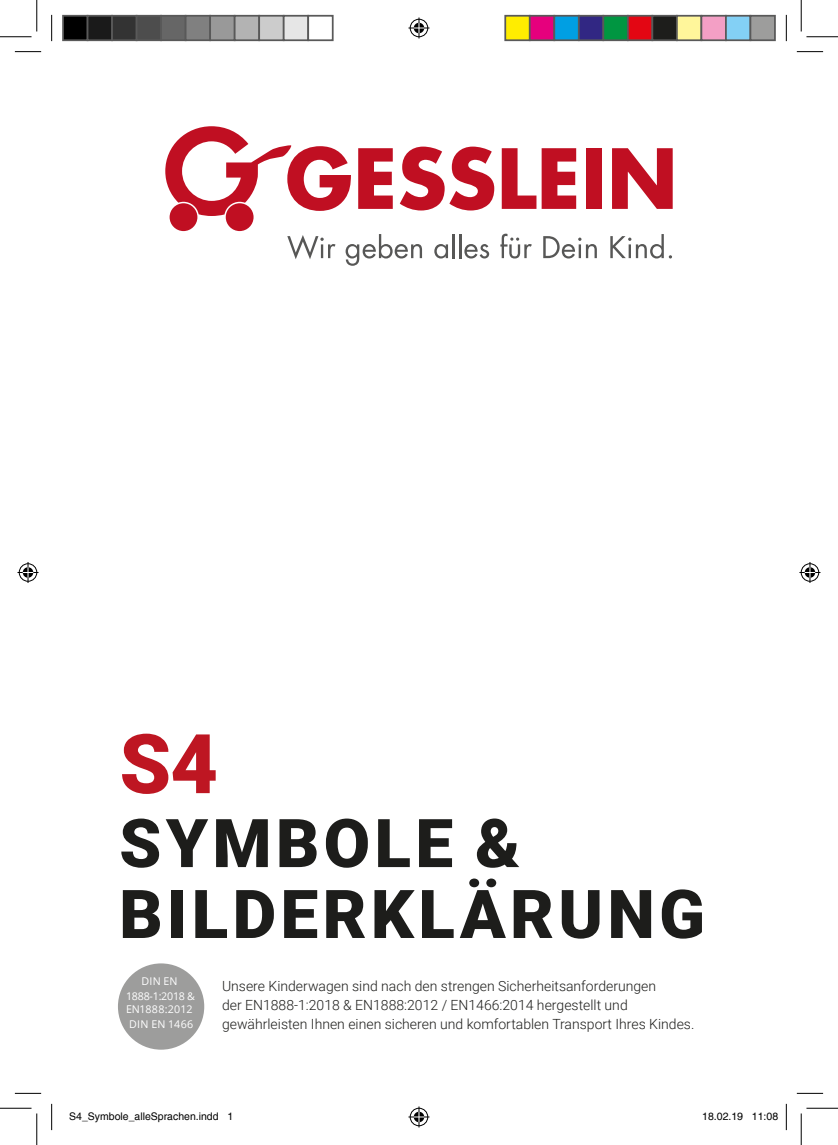
<style>
.page{position:relative;width:838px;height:1145px;background:#fff}
.page>*{position:absolute;margin:0;border:0;box-sizing:border-box;transform-origin:0 0}
.t1{font:900 82.6px "Roboto";color:#be1622}
.t2{font:900 67.38px/70.9px "Roboto";letter-spacing:.065em;color:#1d1d1b}
.t3{font:300 14px/19.2px "Roboto";color:#1e1e1c}
.t4{font:10.67px/15.6px "Open Sans";letter-spacing:.01em;color:#fff}
.t5{font:10.67px/15.4px "Open Sans";letter-spacing:-.02em;color:#fff;text-align:center}
.t6{font:10.5px "Helvetica";color:#000}
</style>
<div class="page">
<div style="left:118px;top:963px;width:86px;height:87px;background:#9d9d9c;border-radius:50%"></div>
<svg style="left:358px;top:148px;width:35px;height:61px"></svg>
<svg style="left:400px;top:147px;width:94px;height:64px"></svg>
<svg style="left:501px;top:148px;width:75px;height:61px"></svg>
<div style="left:586px;top:148px;width:15px;height:61px;background:#c00f22"></div>
<svg style="left:612px;top:148px;width:60px;height:61px"></svg>
<svg style="left:165px;top:126px;width:186px;height:90px"></svg>
<div style="left:169px;top:203px;width:28px;height:28px;background:#c00f22;border-radius:50%"></div>
<div style="left:226px;top:203px;width:27px;height:28px;background:#c00f22;border-radius:50%"></div>
<svg style="left:287px;top:235px;width:48px;height:24px"></svg>
<svg style="left:345px;top:234px;width:77px;height:32px"></svg>
<svg style="left:434px;top:244px;width:14px;height:15px"></svg>
<hr style="left:452px;top:234px;width:2px;height:24px;background:#575756">
<hr style="left:459px;top:234px;width:2px;height:24px;background:#575756">
<svg style="left:464px;top:244px;width:25px;height:15px"></svg>
<svg style="left:500px;top:234px;width:32px;height:25px"></svg>
<svg style="left:543px;top:236px;width:53px;height:23px"></svg>
<svg style="left:610px;top:234px;width:62px;height:25px"></svg>
<svg style="left:15px;top:51px;width:26px;height:1px"></svg>
<svg style="left:796px;top:51px;width:27px;height:1px"></svg>
<svg style="left:15px;top:1093px;width:26px;height:1px"></svg>
<svg style="left:796px;top:1093px;width:27px;height:1px"></svg>
<svg style="left:51px;top:15px;width:1px;height:26px"></svg>
<svg style="left:51px;top:1104px;width:1px;height:26px"></svg>
<svg style="left:786px;top:15px;width:1px;height:26px"></svg>
<svg style="left:786px;top:1104px;width:1px;height:26px"></svg>
<hr style="left:0;top:36px;width:32px;height:1px;background:#000">
<hr style="left:806px;top:36px;width:31px;height:1px;background:#000">
<hr style="left:0;top:1108px;width:32px;height:1px;background:#000">
<hr style="left:806px;top:1108px;width:31px;height:1px;background:#000">
<hr style="left:36px;top:0;width:1px;height:31px;background:#000">
<hr style="left:36px;top:1113px;width:1px;height:32px;background:#000">
<hr style="left:800px;top:0;width:1px;height:31px;background:#000">
<hr style="left:800px;top:1113px;width:1px;height:32px;background:#000">
<svg style="left:408px;top:18px;width:21px;height:21px"></svg>
<svg style="left:408px;top:1106px;width:21px;height:21px"></svg>
<svg style="left:18px;top:562px;width:21px;height:21px"></svg>
<svg style="left:799px;top:562px;width:21px;height:21px"></svg>
<div style="left:63px;top:16px;width:25px;height:24px;background:#000"></div>
<div style="left:62px;top:15px;width:26px;height:26px;border:2px solid #595959"></div>
<div style="left:88px;top:16px;width:24px;height:24px;background:#1a1a1a"></div>
<div style="left:87px;top:15px;width:26px;height:26px;border:2px solid #595959"></div>
<div style="left:112px;top:16px;width:25px;height:24px;background:#333"></div>
<div style="left:111px;top:15px;width:26px;height:26px;border:2px solid #595959"></div>
<div style="left:137px;top:16px;width:24px;height:24px;background:#4d4d4d"></div>
<div style="left:136px;top:15px;width:26px;height:26px;border:2px solid #595959"></div>
<div style="left:161px;top:16px;width:25px;height:24px;background:#666"></div>
<div style="left:160px;top:15px;width:26px;height:26px;border:2px solid #595959"></div>
<div style="left:186px;top:16px;width:24px;height:24px;background:#808080"></div>
<div style="left:185px;top:15px;width:26px;height:26px;border:2px solid #595959"></div>
<div style="left:210px;top:16px;width:25px;height:24px;background:#999"></div>
<div style="left:209px;top:15px;width:26px;height:26px;border:2px solid #595959"></div>
<div style="left:235px;top:16px;width:24px;height:24px;background:#b3b3b3"></div>
<div style="left:234px;top:15px;width:26px;height:26px;border:2px solid #595959"></div>
<div style="left:259px;top:16px;width:25px;height:24px;background:#ccc"></div>
<div style="left:258px;top:15px;width:26px;height:26px;border:2px solid #595959"></div>
<div style="left:284px;top:16px;width:24px;height:24px;background:#e6e6e6"></div>
<div style="left:283px;top:15px;width:26px;height:26px;border:2px solid #595959"></div>
<div style="left:307px;top:15px;width:26px;height:26px;border:2px solid #595959"></div>
<div style="left:505px;top:16px;width:24px;height:24px;background:#ffed00"></div>
<div style="left:504px;top:15px;width:26px;height:26px;border:2px solid #595959"></div>
<div style="left:529px;top:16px;width:25px;height:24px;background:#e6007d"></div>
<div style="left:529px;top:15px;width:26px;height:26px;border:2px solid #595959"></div>
<div style="left:554px;top:16px;width:24px;height:24px;background:#009fe3"></div>
<div style="left:553px;top:15px;width:26px;height:26px;border:2px solid #595959"></div>
<div style="left:578px;top:16px;width:25px;height:24px;background:#312783"></div>
<div style="left:578px;top:15px;width:26px;height:26px;border:2px solid #595959"></div>
<div style="left:603px;top:16px;width:24px;height:24px;background:#009641"></div>
<div style="left:602px;top:15px;width:26px;height:26px;border:2px solid #595959"></div>
<div style="left:627px;top:16px;width:25px;height:24px;background:#e30613"></div>
<div style="left:627px;top:15px;width:26px;height:26px;border:2px solid #595959"></div>
<div style="left:652px;top:16px;width:24px;height:24px;background:#1d1d1b"></div>
<div style="left:651px;top:15px;width:26px;height:26px;border:2px solid #595959"></div>
<div style="left:676px;top:16px;width:25px;height:24px;background:#fff69b"></div>
<div style="left:676px;top:15px;width:26px;height:26px;border:2px solid #595959"></div>
<div style="left:701px;top:16px;width:24px;height:24px;background:#f39fc5"></div>
<div style="left:700px;top:15px;width:26px;height:26px;border:2px solid #595959"></div>
<div style="left:725px;top:16px;width:25px;height:24px;background:#83d0f5"></div>
<div style="left:725px;top:15px;width:26px;height:26px;border:2px solid #595959"></div>
<div style="left:750px;top:16px;width:24px;height:24px;background:#9d9d9c"></div>
<div style="left:749px;top:15px;width:26px;height:26px;border:2px solid #595959"></div>
<h1 class="t1" style="left:119px;top:706px;width:100px">S4</h1>
<h2 class="t2" style="left:119px;top:805px;width:587px">SYMBOLE &amp;<br>BILDERKLÄRUNG</h2>
<p class="t5" style="left:126px;top:973px;width:71px">DIN EN<br>1888-1:2018 &amp;</p>
<p class="t4" style="left:126px;top:1001px;width:69px">EN1888:2012<br>DIN EN 1466</p>
<p class="t3" style="left:222px;top:976px;width:474px">Unsere Kinderwagen sind nach den strengen Sicherheitsanforderungen<br>der EN1888-1:2018 &amp; EN1888:2012 / EN1466:2014 hergestellt und gewährleisten Ihnen einen sicheren und komfortablen Transport Ihres Kindes.</p>
<p class="t6" style="left:69px;top:1110px;width:165px">S4_Symbole_alleSprachen.indd 1</p>
<p class="t6" style="left:702px;top:1110px;width:77px">18.02.19 11:08</p>
</div>
